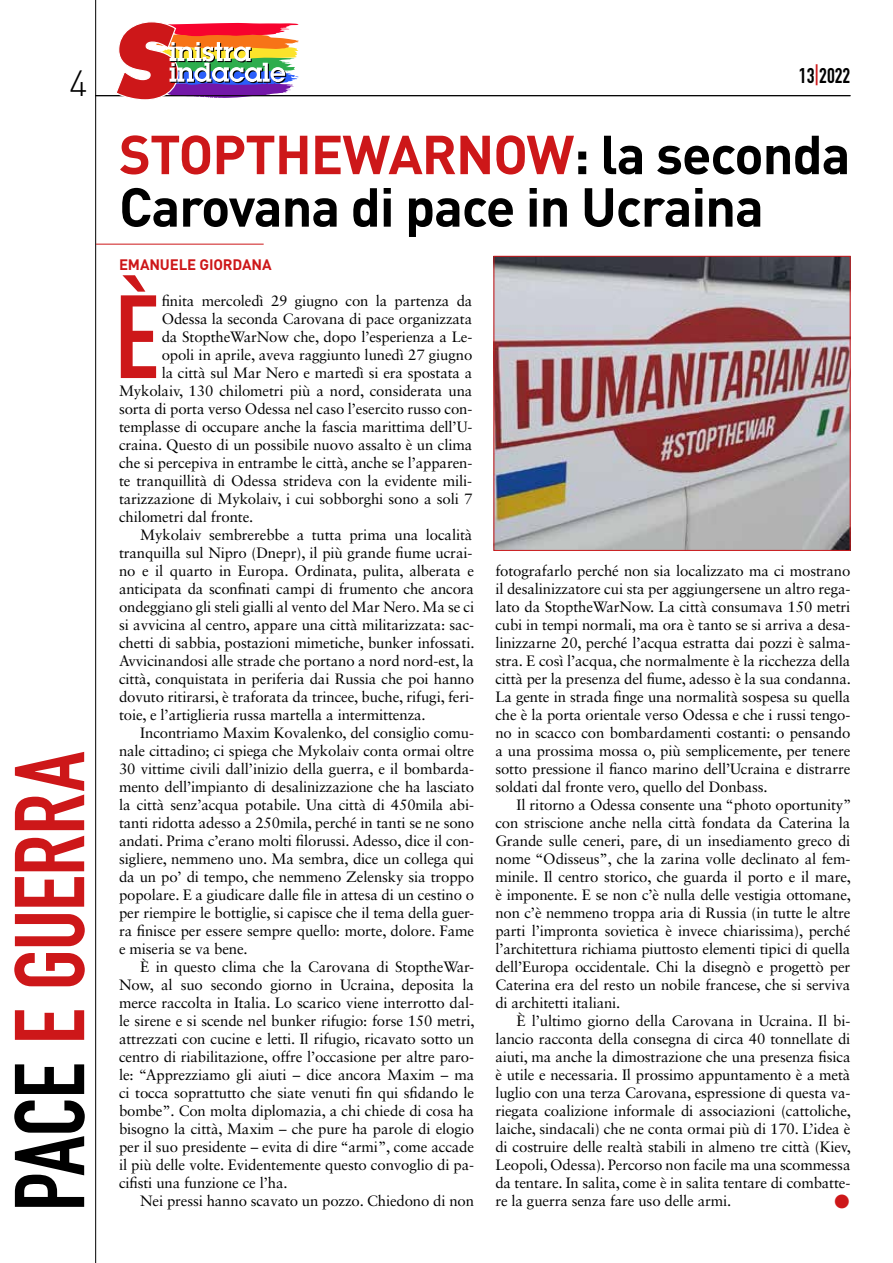
<style>
.page{position:relative;width:893px;height:1263px;background:#fff}
.page>*{position:absolute;margin:0;border:0;box-sizing:border-box;transform-origin:0 0}
.t1{font:116.1px "DIN Engschrift Std";color:#cd1719}
.t2{font:97.35px "DIN Engschrift Std";letter-spacing:-.01em;color:#cd1719}
.t3{font:700 54px/52.5px "DIN";letter-spacing:-.02em;color:#000}
.t4{font:300 36px "DIN";color:#000}
.t5{font:21px "DIN Engschrift Std";color:#000}
.t6{font:15px/18px "Sabon LT Std";letter-spacing:-.01em;color:#000;text-align:justify}
.t7{font:700 15px "DIN";letter-spacing:-.01em;color:#cd1719}
.t8{font:15px "Zapf Dingbats IT Cby BT";color:#cd1719}
.s1{color:#000}
.s2{color:#cd1719}
</style>
<div class="page">
<hr style="left:95px;top:95px;width:755px;height:1px;background:#000">
<hr style="left:95px;top:0;width:1px;height:1263px;background:#000">
<svg style="left:115px;top:22px;width:184px;height:78px"></svg>
<hr style="left:96px;top:244px;width:168px;height:1px;background:#cd1719">
<img style="left:496px;top:258px;width:352px;height:291px">
<div style="left:494px;top:256px;width:356px;height:295px;border:1px solid #cd1719"></div>
<h3 class="t4" style="left:69px;top:61px;width:20px">4</h3>
<h2 class="t2" style="left:-7px;top:1211px;width:461px;rotate:-90deg"><span class="s1">PACE</span> E GUERRA</h2>
<h3 class="t5" style="left:799px;top:63px;width:53px">13<span class="s2">|</span>2022</h3>
<h3 class="t3" style="left:119px;top:126px;width:733px"><span class="s2">STOPTHEWARNOW</span>: la seconda<br>Carovana di pace in Ucraina</h3>
<p class="t7" style="left:119px;top:255px;width:154px">EMANUELE GIORDANA</p>
<h1 class="t1" style="left:115px;top:269px;width:44px">È</h1>
<p class="t6" style="left:162px;top:292px;width:312px">finita mercoledì 29 giugno con la partenza da</p>
<p class="t6" style="left:162px;top:310px;width:312px">Odessa la seconda Carovana di pace organizzata</p>
<p class="t6" style="left:162px;top:328px;width:312px">da StoptheWarNow che, dopo l’esperienza a Le-</p>
<p class="t6" style="left:162px;top:346px;width:312px">opoli in aprile, aveva raggiunto lunedì 27 giugno</p>
<p class="t6" style="left:162px;top:364px;width:312px">la città sul Mar Nero e martedì si era spostata a</p>
<p class="t6" style="left:119px;top:382px;width:355px">Mykolaiv, 130 chilometri più a nord, considerata una</p>
<p class="t6" style="left:119px;top:400px;width:355px">sorta di porta verso Odessa nel caso l’esercito russo con-</p>
<p class="t6" style="left:119px;top:418px;width:355px">templasse di occupare anche la fascia marittima dell’U-</p>
<p class="t6" style="left:119px;top:436px;width:355px">craina. Questo di un possibile nuovo assalto è un clima</p>
<p class="t6" style="left:119px;top:454px;width:355px">che si percepiva in entrambe le città, anche se l’apparen-</p>
<p class="t6" style="left:119px;top:472px;width:355px">te tranquillità di Odessa strideva con la evidente mili-</p>
<p class="t6" style="left:119px;top:490px;width:355px">tarizzazione di Mykolaiv, i cui sobborghi sono a soli 7</p>
<p class="t6" style="left:119px;top:508px;width:136px">chilometri dal fronte.</p>
<p class="t6" style="left:140px;top:526px;width:334px">Mykolaiv sembrerebbe a tutta prima una località</p>
<p class="t6" style="left:119px;top:544px;width:355px">tranquilla sul Nipro (Dnepr), il più grande fiume ucrai-</p>
<p class="t6" style="left:119px;top:562px;width:357px">no e il quarto in Europa. Ordinata, pulita, alberata e</p>
<p class="t6" style="left:119px;top:580px;width:357px">anticipata da sconfinati campi di frumento che ancora</p>
<p class="t6" style="left:119px;top:598px;width:357px">ondeggiano gli steli gialli al vento del Mar Nero. Ma se ci</p>
<p class="t6" style="left:119px;top:616px;width:357px">si avvicina al centro, appare una città militarizzata: sac-</p>
<p class="t6" style="left:119px;top:634px;width:357px">chetti di sabbia, postazioni mimetiche, bunker infossati.</p>
<p class="t6" style="left:119px;top:652px;width:357px">Avvicinandosi alle strade che portano a nord nord-est, la</p>
<p class="t6" style="left:119px;top:670px;width:357px">città, conquistata in periferia dai Russia che poi hanno</p>
<p class="t6" style="left:119px;top:688px;width:356px">dovuto ritirarsi, è traforata da trincee, buche, rifugi, feri-</p>
<p class="t6" style="left:119px;top:706px;width:308px">toie, e l’artiglieria russa martella a intermittenza.</p>
<p class="t6" style="left:140px;top:724px;width:335px">Incontriamo Maxim Kovalenko, del consiglio comu-</p>
<p class="t6" style="left:119px;top:742px;width:357px">nale cittadino; ci spiega che Mykolaiv conta ormai oltre</p>
<p class="t6" style="left:119px;top:760px;width:357px">30 vittime civili dall’inizio della guerra, e il bombarda-</p>
<p class="t6" style="left:119px;top:778px;width:357px">mento dell’impianto di desalinizzazione che ha lasciato</p>
<p class="t6" style="left:119px;top:796px;width:356px">la città senz’acqua potabile. Una città di 450mila abi-</p>
<p class="t6" style="left:119px;top:814px;width:357px">tanti ridotta adesso a 250mila, perché in tanti se ne sono</p>
<p class="t6" style="left:119px;top:832px;width:357px">andati. Prima c’erano molti filorussi. Adesso, dice il con-</p>
<p class="t6" style="left:119px;top:850px;width:357px">sigliere, nemmeno uno. Ma sembra, dice un collega qui</p>
<p class="t6" style="left:119px;top:868px;width:357px">da un po’ di tempo, che nemmeno Zelensky sia troppo</p>
<p class="t6" style="left:119px;top:886px;width:357px">popolare. E a giudicare dalle file in attesa di un cestino o</p>
<p class="t6" style="left:119px;top:904px;width:357px">per riempire le bottiglie, si capisce che il tema della guer-</p>
<p class="t6" style="left:119px;top:922px;width:357px">ra finisce per essere sempre quello: morte, dolore. Fame</p>
<p class="t6" style="left:119px;top:940px;width:130px">e miseria se va bene.</p>
<p class="t6" style="left:140px;top:958px;width:335px">È in questo clima che la Carovana di StoptheWar-</p>
<p class="t6" style="left:119px;top:976px;width:357px">Now, al suo secondo giorno in Ucraina, deposita la</p>
<p class="t6" style="left:119px;top:994px;width:356px">merce raccolta in Italia. Lo scarico viene interrotto dal-</p>
<p class="t6" style="left:119px;top:1012px;width:357px">le sirene e si scende nel bunker rifugio: forse 150 metri,</p>
<p class="t6" style="left:119px;top:1030px;width:357px">attrezzati con cucine e letti. Il rifugio, ricavato sotto un</p>
<p class="t6" style="left:119px;top:1048px;width:357px">centro di riabilitazione, offre l’occasione per altre paro-</p>
<p class="t6" style="left:119px;top:1066px;width:357px">le: “Apprezziamo gli aiuti – dice ancora Maxim – ma</p>
<p class="t6" style="left:119px;top:1084px;width:357px">ci tocca soprattutto che siate venuti fin qui sfidando le</p>
<p class="t6" style="left:119px;top:1102px;width:357px">bombe”. Con molta diplomazia, a chi chiede di cosa ha</p>
<p class="t6" style="left:119px;top:1120px;width:357px">bisogno la città, Maxim – che pure ha parole di elogio</p>
<p class="t6" style="left:119px;top:1138px;width:357px">per il suo presidente – evita di dire “armi”, come accade</p>
<p class="t6" style="left:119px;top:1156px;width:357px">il più delle volte. Evidentemente questo convoglio di pa-</p>
<p class="t6" style="left:119px;top:1174px;width:170px">cifisti una funzione ce l’ha.</p>
<p class="t6" style="left:140px;top:1192px;width:335px">Nei pressi hanno scavato un pozzo. Chiedono di non</p>
<p class="t6" style="left:495px;top:562px;width:357px">fotografarlo perché non sia localizzato ma ci mostrano il desalinizzatore cui sta per aggiungersene un altro rega&shy;lato da StoptheWarNow. La città consumava 150 metri cubi in tempi normali, ma ora è tanto se si arriva a desa&shy;linizzarne 20, perché l’acqua estratta dai pozzi è salma&shy;stra. E così l’acqua, che normalmente è la ricchezza della città per la presenza del fiume, adesso è la sua condanna.<br>La gente in strada finge una normalità sospesa su quella che è la porta orientale verso Odessa e che i russi tengo&shy;no in scacco con bombardamenti costanti: o pensando a una prossima mossa o, più semplicemente, per tenere sotto pressione il fianco marino dell’Ucraina e distrarre soldati dal fronte vero, quello del Donbass.</p>
<p class="t6" style="left:495px;top:796px;width:358px;text-indent:21px">Il ritorno a Odessa consente una “photo oportunity” con striscione anche nella città fondata da Caterina la Grande sulle ceneri, pare, di un insediamento greco di nome “Odisseus”, che la zarina volle declinato al fem&shy;minile. Il centro storico, che guarda il porto e il mare, è imponente. E se non c’è nulla delle vestigia ottomane, non c’è nemmeno troppa aria di Russia (in tutte le altre parti l’impronta sovietica è invece chiarissima), perché l’architettura richiama piuttosto elementi tipici di quella dell’Europa occidentale. Chi la disegnò e progettò per Caterina era del resto un nobile francese, che si serviva di architetti italiani.</p>
<p class="t6" style="left:495px;top:1012px;width:357px;text-indent:21px">È l’ultimo giorno della Carovana in Ucraina. Il bi&shy;lancio racconta della consegna di circa 40 tonnellate di aiuti, ma anche la dimostrazione che una presenza fisica è utile e necessaria. Il prossimo appuntamento è a metà luglio con una terza Carovana, espressione di questa va&shy;riegata coalizione informale di associazioni (cattoliche, laiche, sindacali) che ne conta ormai più di 170. L’idea è di costruire delle realtà stabili in almeno tre città (Kiev, Leopoli, Odessa). Percorso non facile ma una scommessa da tentare. In salita, come è in salita tentare di combatte&shy;re la guerra senza fare uso delle armi.</p>
<p class="t8" style="left:834px;top:1194px;width:16px">●</p>
</div>
